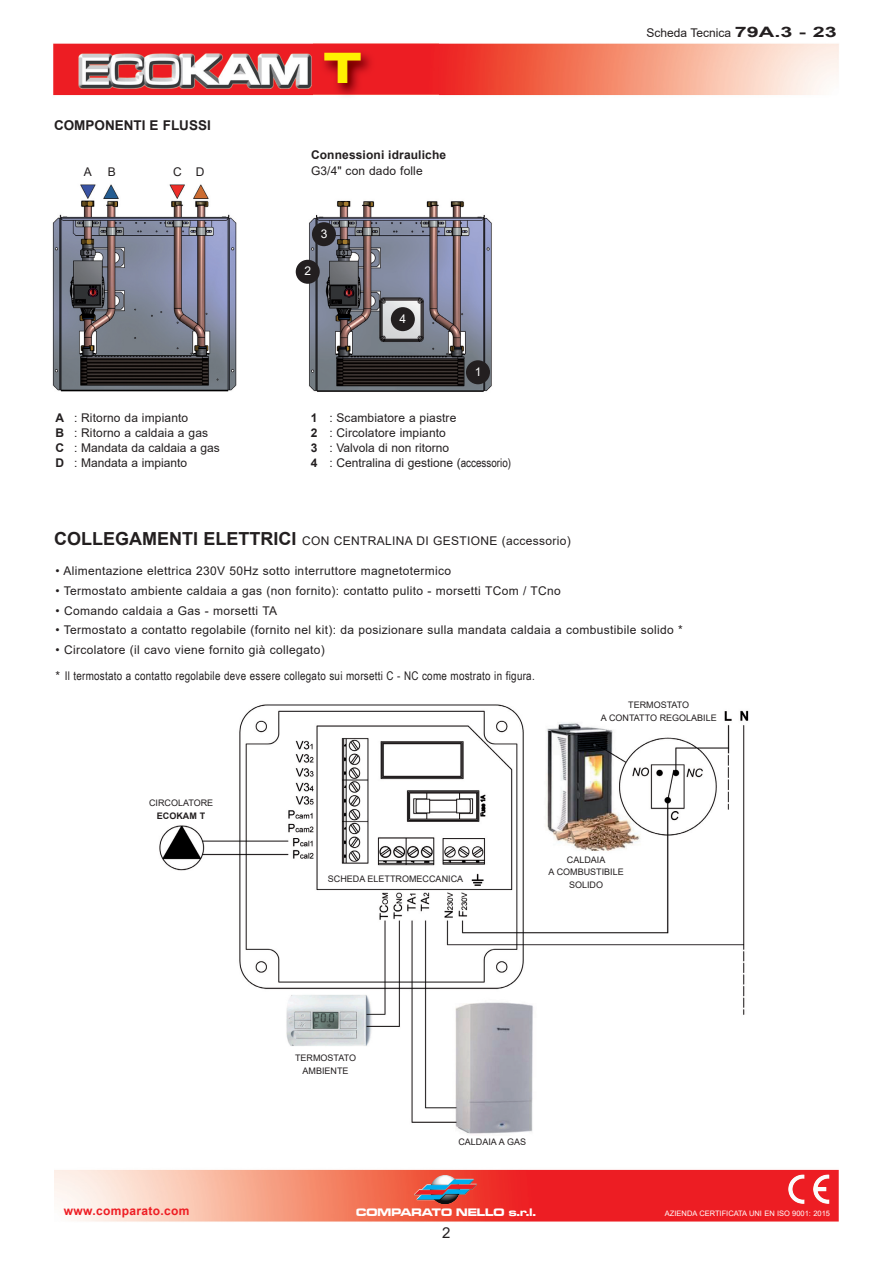
<style>
.page{position:relative;width:893px;height:1263px;background:#fff}
.page>*{position:absolute;margin:0;border:0;box-sizing:border-box;transform-origin:0 0}
.t1{font:45px "Microgramma D Bold Exte";color:#fff101}
.t2{font:15px "Arial";color:#231f20}
.t3{font:700 13.5px "Arial";color:#231f20}
.t4{font:12px "Arial";letter-spacing:.03em;color:#231f20}
.t5{font:12px "Arial";color:#231f20}
.t6{font:12px "Arial";letter-spacing:.01em;color:#231f20}
.t7{font:12px "Arial Narrow";letter-spacing:.025em;color:#231f20}
.t8{font:700 12px "Arial";letter-spacing:.01em;color:#231f20}
.t9{font:700 12px "Arial";letter-spacing:.03em;color:#ee1d23}
.t10{font:12px "Arial";color:#fff}
.t11{font:11.25px "Microgramma D Bold Exte";color:#fff}
.t12{font:9px "Arial";color:#231f20}
.t13{font:700 9px "Arial";color:#231f20}
.t14{font:7.5px "Arial";color:#fff}
.s1{font-weight:700}
.s2{font-family:"Arial Narrow"}
.s3{font-weight:700;font-size:14.4px}
.s4{font-weight:700;font-size:18px}
.s5{font-family:"Arial"}
</style>
<div class="page">
<img style="left:54px;top:1169px;width:785px;height:53px">
<img style="left:414px;top:1175px;width:63px;height:29px">
<img style="left:813px;top:1174px;width:16px;height:23px">
<img style="left:788px;top:1174px;width:16px;height:26px">
<img style="left:296px;top:200px;width:196px;height:192px">
<img style="left:52px;top:184px;width:185px;height:208px">
<div style="left:466px;top:360px;width:24px;height:24px;background:#231f20;border-radius:50%"></div>
<div style="left:296px;top:260px;width:24px;height:24px;background:#231f20;border-radius:50%"></div>
<div style="left:312px;top:222px;width:24px;height:24px;background:#231f20;border-radius:50%"></div>
<div style="left:391px;top:307px;width:24px;height:24px;background:#231f20;border-radius:50%"></div>
<img style="left:159px;top:704px;width:590px;height:430px">
<img style="left:53px;top:43px;width:786px;height:53px">
<img style="left:314px;top:43px;width:124px;height:53px">
<p class="t3" style="left:54px;top:117px;width:158px">COMPONENTI E FLUSSI</p>
<p class="t4" style="left:84px;top:165px;width:10px">A</p>
<p class="t4" style="left:108px;top:165px;width:10px">B</p>
<p class="t4" style="left:173px;top:165px;width:10px">C</p>
<p class="t4" style="left:196px;top:165px;width:10px">D</p>
<p class="t6" style="left:56px;top:411px;width:134px"><span class="s1">A</span> : Ritorno da impianto</p>
<p class="t6" style="left:56px;top:426px;width:154px"><span class="s1">B</span> : Ritorno a caldaia a gas</p>
<p class="t5" style="left:56px;top:441px;width:166px"><span class="s1">C</span> : Mandata da caldaia a gas</p>
<p class="t5" style="left:56px;top:456px;width:133px"><span class="s1">D</span> : Mandata a impianto</p>
<p class="t1" style="left:324px;top:42px;width:38px">T</p>
<p class="t8" style="left:311px;top:148px;width:137px">Connessioni idrauliche</p>
<p class="t6" style="left:311px;top:164px;width:113px">G3/4" con dado folle</p>
<p class="t10" style="left:321px;top:227px;width:8px">3</p>
<p class="t10" style="left:304px;top:264px;width:8px">2</p>
<p class="t10" style="left:400px;top:312px;width:8px">4</p>
<p class="t10" style="left:475px;top:365px;width:8px">1</p>
<p class="t6" style="left:311px;top:411px;width:147px"><span class="s1">1</span> : Scambiatore a piastre</p>
<p class="t6" style="left:311px;top:426px;width:137px"><span class="s1">2</span> : Circolatore impianto</p>
<p class="t5" style="left:311px;top:441px;width:140px"><span class="s1">3</span> : Valvola di non ritorno</p>
<p class="t5" style="left:311px;top:456px;width:202px"><span class="s1">4</span> : Centralina di gestione (<span class="s2">accessorio)</span></p>
<p class="t5" style="left:646px;top:26px;width:192px">Scheda Tecnica <span class="s3">79A.3 - 23</span></p>
<p class="t4" style="left:54px;top:534px;width:518px"><span class="s4">COLLEGAMENTI ELETTRICI</span> CON CENTRALINA DI GESTIONE (accessorio)</p>
<p class="t4" style="left:56px;top:564px;width:397px">• Alimentazione elettrica 230V 50Hz sotto interruttore magnetotermico</p>
<p class="t4" style="left:56px;top:584px;width:507px">• Termostato ambiente caldaia a gas (non fornito): contatto pulito - morsetti TCom / TCno</p>
<p class="t4" style="left:56px;top:604px;width:223px">• Comando caldaia a Gas - morsetti TA</p>
<p class="t4" style="left:56px;top:623px;width:629px">• Termostato a contatto regolabile (fornito nel kit): da posizionare sulla mandata caldaia a combustibile solido *</p>
<p class="t4" style="left:56px;top:643px;width:271px">• Circolatore (il cavo viene fornito già collegato)</p>
<p class="t7" style="left:56px;top:668px;width:481px"><span class="s5">*</span> Il termostato a contatto regolabile deve essere collegato sui morsetti C - NC come mostrato in figura.</p>
<p class="t12" style="left:149px;top:798px;width:66px">CIRCOLATORE</p>
<p class="t13" style="left:157px;top:811px;width:50px">ECOKAM T</p>
<p class="t12" style="left:328px;top:873px;width:137px">SCHEDA ELETTROMECCANICA</p>
<p class="t12" style="left:628px;top:700px;width:63px">TERMOSTATO</p>
<p class="t12" style="left:601px;top:712px;width:118px">A CONTATTO REGOLABILE</p>
<p class="t12" style="left:567px;top:854px;width:40px">CALDAIA</p>
<p class="t12" style="left:548px;top:867px;width:77px">A COMBUSTIBILE</p>
<p class="t12" style="left:569px;top:880px;width:36px">SOLIDO</p>
<p class="t12" style="left:295px;top:1053px;width:63px">TERMOSTATO</p>
<p class="t12" style="left:303px;top:1066px;width:48px">AMBIENTE</p>
<p class="t12" style="left:458px;top:1136px;width:69px">CALDAIA A GAS</p>
<p class="t9" style="left:64px;top:1204px;width:127px">www.comparato.com</p>
<p class="t11" style="left:356px;top:1206px;width:181px">COMPARATO NELLO s.r.l.</p>
<p class="t14" style="left:665px;top:1209px;width:167px">AZIENDA CERTIFICATA UNI EN ISO 9001: 2015</p>
<p class="t2" style="left:442px;top:1224px;width:10px">2</p>
</div>
